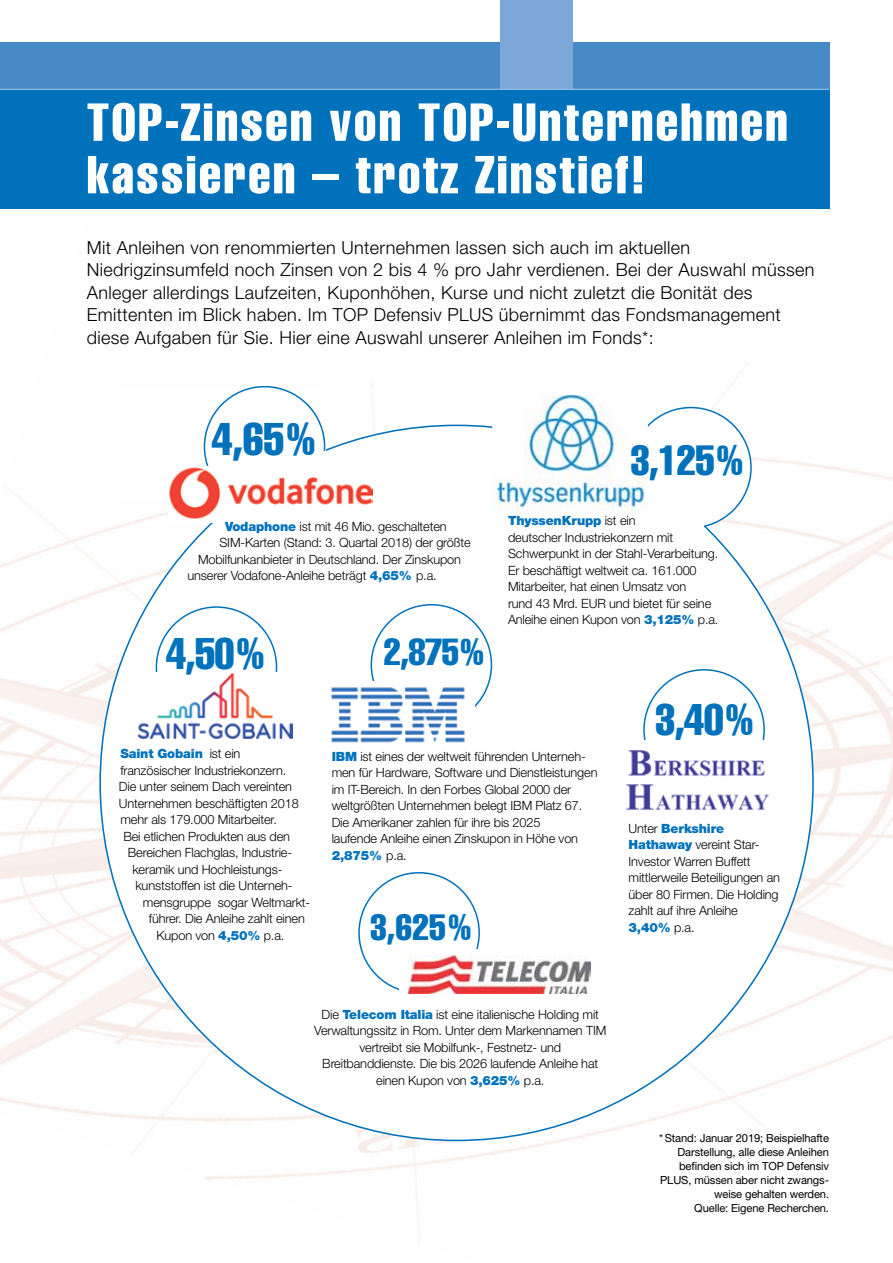
<style>
.page{position:relative;width:893px;height:1263px;background:#fff}
.page>*{position:absolute;margin:0;border:0;box-sizing:border-box;transform-origin:0 0}
.t1{font:52.5px/52.5px "Helvetica LT Std Comp";letter-spacing:.045em;color:#fff}
.t2{font:45px "Helvetica LT Std Comp";color:#0072bc}
.t3{font:43.5px "Helvetica LT Std Comp";color:#0072bc}
.t4{font:41.55px "Helvetica LT Std Comp";color:#0072bc}
.t5{font:37.05px "Helvetica LT Std Comp";color:#0072bc}
.t6{font:36px "Helvetica LT Std Comp";color:#0072bc}
.t7{font:300 18px/22.5px "Helvetica Neue LT Std";letter-spacing:.02em;color:#000}
.t8{font:300 12.75px/16.5px "Helvetica Neue LT Std";letter-spacing:-.01em;color:#000}
.t9{font:900 12.75px "Helvetica Neue LT Std";letter-spacing:-.01em;color:#0072bc}
.t10{font:11.1px/14px "Helvetica Neue LT Std";letter-spacing:-.01em;color:#000;text-align:right}
.s1{font-weight:900;color:#0072bc}
.s2{font-weight:300;color:#000}
</style>
<div class="page">
<img style="left:0;top:53px;width:893px;height:1190px">
<div style="left:0;top:43px;width:829px;height:51px;background:#458ac4"></div>
<div style="left:500px;top:0;width:73px;height:94px;background:#7da7d8"></div>
<div style="left:0;top:89px;width:829px;height:120px;background:#0072bc"></div>
<hr style="left:0;top:89px;width:829px;height:1px;background:#adceec">
<div style="left:100px;top:425px;width:713px;height:715px;background:#fff;border-radius:50%"></div>
<div style="left:116px;top:390px;width:209px;height:109px;background:#fff"></div>
<div style="left:204px;top:387px;width:121px;height:120px;background:#fff;border-radius:50%"></div>
<div style="left:631px;top:408px;width:120px;height:120px;background:#fff;border-radius:50%"></div>
<img style="left:492px;top:395px;width:156px;height:116px">
<img style="left:331px;top:687px;width:134px;height:56px">
<img style="left:408px;top:955px;width:183px;height:39px">
<img style="left:137px;top:673px;width:156px;height:65px">
<img style="left:626px;top:750px;width:143px;height:61px">
<div style="left:169px;top:466px;width:210px;height:57px;background:#fff"></div>
<img style="left:169px;top:467px;width:203px;height:52px">
<h1 class="t1" style="left:87px;top:95px;width:702px">TOP-Zinsen von TOP-Unternehmen kassieren – trotz Zinstief!</h1>
<p class="t7" style="left:87px;top:236px;width:729px">Mit Anleihen von renommierten Unternehmen lassen sich auch im aktuellen Niedrigzinsumfeld noch Zinsen von 2 bis 4 % pro Jahr verdienen. Bei der Auswahl müssen Anleger allerdings Laufzeiten, Kuponhöhen, Kurse und nicht zuletzt die Bonität des Emittenten im Blick haben. Im TOP Defensiv PLUS übernimmt das Fondsmanagement diese Aufgaben für Sie. Hier eine Auswahl unserer Anleihen im Fonds*:</p>
<h2 class="t2" style="left:212px;top:410px;width:105px">4,65 %</h2>
<p class="t8" style="left:225px;top:518px;width:223px"><span class="s1">Vodaphone</span> ist mit 46 Mio. geschalteten</p>
<p class="t8" style="left:219px;top:534px;width:253px">SIM-Karten (Stand: 3. Quartal 2018) der größte</p>
<p class="t8" style="left:198px;top:551px;width:264px">Mobilfunkanbieter in Deutschland. Der Zinskupon</p>
<p class="t8" style="left:188px;top:567px;width:251px">unserer Vodafone-Anleihe beträgt <span class="s1">4,65%</span> p.a.</p>
<h3 class="t3" style="left:166px;top:626px;width:100px">4,50 %</h3>
<h3 class="t5" style="left:384px;top:628px;width:102px">2,87 5 %</h3>
<h3 class="t4" style="left:631px;top:434px;width:114px">3,125 %</h3>
<p class="t8" style="left:508px;top:512px;width:212px"><span class="s1">ThyssenKrupp</span> ist ein<br>deutscher Industriekonzern mit Schwerpunkt in der Stahl-Verarbeitung.<br>Er beschäftigt weltweit ca. 161.000<br>Mitarbeiter, hat einen Umsatz von<br>rund 43 Mrd. EUR und bietet für seine Anleihe einen Kupon von <span class="s1">3,125%</span> p.a.</p>
<h3 class="t3" style="left:655px;top:692px;width:100px">3,40 %</h3>
<p class="t9" style="left:120px;top:746px;width:122px">Saint Gobain <span class="s2">ist ein</span></p>
<p class="t8" style="left:120px;top:762px;width:168px">französischer Industriekonzern.</p>
<p class="t8" style="left:119px;top:778px;width:175px">Die unter seinem Dach vereinten</p>
<p class="t8" style="left:119px;top:795px;width:181px">Unternehmen beschäftigten 2018</p>
<p class="t8" style="left:120px;top:811px;width:158px">mehr als 179.000 Mitarbeiter.</p>
<p class="t8" style="left:123px;top:828px;width:168px">Bei etlichen Produkten aus den</p>
<p class="t8" style="left:128px;top:844px;width:166px">Bereichen Flachglas, Industrie-</p>
<p class="t8" style="left:132px;top:861px;width:151px">keramik und Hochleistungs-</p>
<p class="t8" style="left:135px;top:877px;width:159px">kunststoffen ist die Unterneh-</p>
<p class="t8" style="left:143px;top:894px;width:169px">mensgruppe sogar Weltmarkt-</p>
<p class="t8" style="left:149px;top:910px;width:157px">führer. Die Anleihe zahlt einen</p>
<p class="t8" style="left:156px;top:927px;width:129px">Kupon von <span class="s1">4,50%</span> p.a.</p>
<p class="t8" style="left:332px;top:748px;width:267px"><span class="s1">IBM</span> ist eines der weltweit führenden Unterneh&shy;men für Hardware, Software und Dienstleistungen im IT-Bereich. In den Forbes Global 2000 der weltgrößten Unternehmen belegt IBM Platz 67.<br>Die Amerikaner zahlen für ihre bis 2025<br>laufende Anleihe einen Zinskupon in Höhe von <span class="s1">2,875%</span> p.a.</p>
<h3 class="t6" style="left:370px;top:904px;width:102px">3,625 %</h3>
<p class="t8" style="left:629px;top:819px;width:153px">Unter <span class="s1">Berkshire<br>Hathaway</span> vereint Star-<br>Investor Warren Buffett mittlerweile Beteiligungen an über 80 Firmen. Die Holding zahlt auf ihre Anleihe<br><span class="s1">3,40%</span> p.a.</p>
<p class="t8" style="left:314px;top:1005px;width:294px;text-align:center">Die <span class="s1">Telecom Italia</span> ist eine italienische Holding mit Verwaltungssitz in Rom. Unter dem Markennamen TIM vertreibt sie Mobilfunk-, Festnetz- und Breitbanddienste. Die bis 2026 laufende Anleihe hat einen Kupon von <span class="s1">3,625%</span> p.a.</p>
<p class="t10" style="left:659px;top:1131px;width:172px">* Stand: Januar 2019; Beispielhafte<br>Darstellung, alle diese Anleihen befinden sich im TOP Defensiv<br>PLUS, müssen aber nicht zwangs&shy;weise gehalten werden.<br>Quelle: Eigene Recherchen.</p>
</div>
